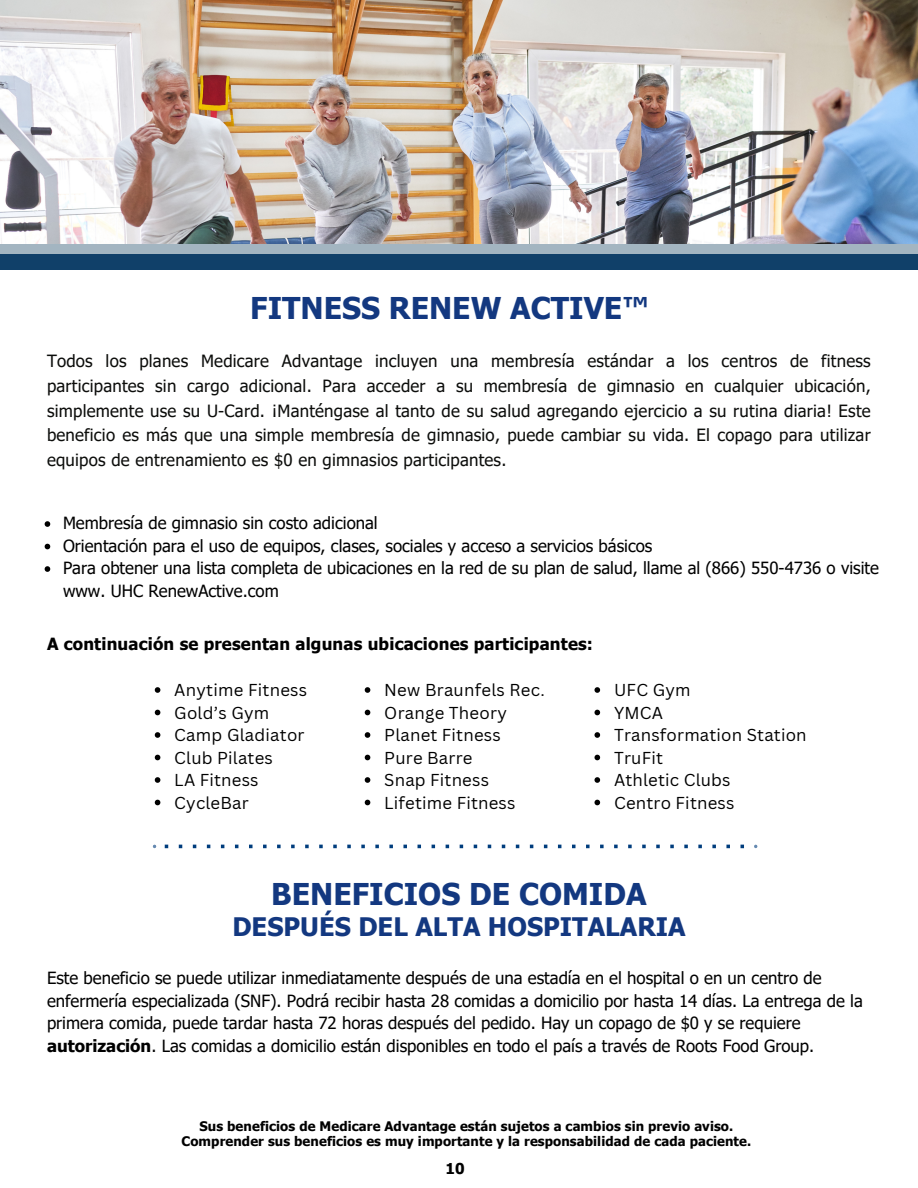
<style>
.page{position:relative;width:918px;height:1188px;background:#fff}
.page>*{position:absolute;margin:0;border:0;box-sizing:border-box;transform-origin:0 0}
.t1{font:700 30px "Tahoma";color:#133880}
.t2{font:700 25.5px "Tahoma";color:#133880}
.t3{font:16.8px/22.5px "Tahoma";color:#000}
.t4{font:16.8px/24.8px "Tahoma";letter-spacing:.015em;color:#0c0d0b;text-align:justify}
.t5{font:16.8px "Canva Sans";letter-spacing:.01em;color:#000}
.t6{font:700 16.8px "Tahoma";letter-spacing:.01em;color:#000}
.t7{font:700 15px "Tahoma";color:#000}
.t8{font:700 13.2px/15.3px "Tahoma";letter-spacing:.01em;color:#000;text-align:center}
.s1{font-weight:700}
</style>
<div class="page">
<img style="left:0;top:0;width:918px;height:245px">
<svg style="left:155px;top:687px;width:5px;height:6px"></svg>
<svg style="left:155px;top:710px;width:5px;height:5px"></svg>
<svg style="left:155px;top:732px;width:5px;height:6px"></svg>
<svg style="left:155px;top:755px;width:5px;height:5px"></svg>
<svg style="left:155px;top:777px;width:5px;height:6px"></svg>
<svg style="left:155px;top:800px;width:5px;height:5px"></svg>
<svg style="left:365px;top:687px;width:5px;height:6px"></svg>
<svg style="left:365px;top:710px;width:5px;height:5px"></svg>
<svg style="left:365px;top:732px;width:5px;height:6px"></svg>
<svg style="left:365px;top:755px;width:5px;height:5px"></svg>
<svg style="left:365px;top:777px;width:5px;height:6px"></svg>
<svg style="left:365px;top:800px;width:5px;height:5px"></svg>
<svg style="left:595px;top:687px;width:5px;height:6px"></svg>
<svg style="left:595px;top:710px;width:5px;height:5px"></svg>
<svg style="left:595px;top:732px;width:5px;height:6px"></svg>
<svg style="left:595px;top:755px;width:5px;height:5px"></svg>
<svg style="left:595px;top:777px;width:5px;height:6px"></svg>
<svg style="left:595px;top:800px;width:5px;height:5px"></svg>
<svg style="left:249px;top:845px;width:4px;height:3px"></svg>
<svg style="left:263px;top:845px;width:4px;height:3px"></svg>
<svg style="left:277px;top:845px;width:4px;height:3px"></svg>
<svg style="left:291px;top:845px;width:4px;height:3px"></svg>
<svg style="left:305px;top:845px;width:4px;height:3px"></svg>
<svg style="left:319px;top:845px;width:4px;height:3px"></svg>
<svg style="left:333px;top:845px;width:4px;height:3px"></svg>
<svg style="left:347px;top:845px;width:4px;height:3px"></svg>
<svg style="left:361px;top:845px;width:4px;height:3px"></svg>
<svg style="left:375px;top:845px;width:4px;height:3px"></svg>
<svg style="left:389px;top:845px;width:4px;height:3px"></svg>
<svg style="left:403px;top:845px;width:4px;height:3px"></svg>
<svg style="left:572px;top:845px;width:4px;height:3px"></svg>
<svg style="left:586px;top:845px;width:4px;height:3px"></svg>
<svg style="left:600px;top:845px;width:4px;height:3px"></svg>
<svg style="left:614px;top:845px;width:4px;height:3px"></svg>
<svg style="left:628px;top:845px;width:4px;height:3px"></svg>
<svg style="left:642px;top:845px;width:4px;height:3px"></svg>
<svg style="left:656px;top:845px;width:4px;height:3px"></svg>
<svg style="left:670px;top:845px;width:4px;height:3px"></svg>
<svg style="left:684px;top:845px;width:4px;height:3px"></svg>
<svg style="left:698px;top:845px;width:4px;height:3px"></svg>
<svg style="left:712px;top:845px;width:4px;height:3px"></svg>
<svg style="left:726px;top:845px;width:4px;height:3px"></svg>
<svg style="left:754px;top:845px;width:4px;height:3px"></svg>
<div style="left:0;top:254px;width:918px;height:16px;background:#104069"></div>
<div style="left:0;top:245px;width:918px;height:9px;background:#a3b5c1"></div>
<svg style="left:45px;top:521px;width:5px;height:6px"></svg>
<svg style="left:45px;top:544px;width:5px;height:5px"></svg>
<svg style="left:45px;top:566px;width:5px;height:6px"></svg>
<p class="t1" style="left:250px;top:289px;width:399px">FITNESS RENEW ACTIVE™</p>
<p class="t4" style="left:47px;top:348px;width:825px">Todos los planes Medicare Advantage incluyen una membresía estándar a los centros de fitness participantes sin cargo adicional. Para acceder a su membresía de gimnasio en cualquier ubicación, simplemente use su U-Card. ¡Manténgase al tanto de su salud agregando ejercicio a su rutina diaria! Este beneficio es más que una simple membresía de gimnasio, puede cambiar su vida. El copago para utilizar equipos de entrenamiento es $0 en gimnasios participantes.</p>
<p class="t3" style="left:63px;top:511px;width:316px">Membresía de gimnasio sin costo adicional</p>
<p class="t3" style="left:63px;top:534px;width:591px">Orientación para el uso de equipos, clases, sociales y acceso a servicios básicos</p>
<p class="t3" style="left:63px;top:556px;width:817px">Para obtener una lista completa de ubicaciones en la red de su plan de salud, llame al (866) 550-4736 o visite www. UHC RenewActive.com</p>
<p class="t6" style="left:47px;top:633px;width:548px">A continuación se presentan algunas ubicaciones participantes:</p>
<p class="t5" style="left:174px;top:678px;width:134px">Anytime Fitness</p>
<p class="t5" style="left:174px;top:701px;width:96px">Gold’s Gym</p>
<p class="t5" style="left:174px;top:723px;width:132px">Camp Gladiator</p>
<p class="t5" style="left:174px;top:746px;width:100px">Club Pilates</p>
<p class="t5" style="left:174px;top:768px;width:86px">LA Fitness</p>
<p class="t5" style="left:174px;top:791px;width:76px">CycleBar</p>
<p class="t5" style="left:384px;top:678px;width:162px">New Braunfels Rec.</p>
<p class="t5" style="left:384px;top:701px;width:124px">Orange Theory</p>
<p class="t5" style="left:384px;top:723px;width:118px">Planet Fitness</p>
<p class="t5" style="left:384px;top:746px;width:90px">Pure Barre</p>
<p class="t5" style="left:384px;top:768px;width:106px">Snap Fitness</p>
<p class="t5" style="left:384px;top:791px;width:133px">Lifetime Fitness</p>
<p class="t5" style="left:614px;top:678px;width:78px">UFC Gym</p>
<p class="t5" style="left:614px;top:701px;width:51px">YMCA</p>
<p class="t5" style="left:614px;top:723px;width:194px">Transformation Station</p>
<p class="t5" style="left:614px;top:746px;width:50px">TruFit</p>
<p class="t5" style="left:614px;top:768px;width:118px">Athletic Clubs</p>
<p class="t5" style="left:614px;top:791px;width:122px">Centro Fitness</p>
<p class="t1" style="left:271px;top:875px;width:377px">BENEFICIOS DE COMIDA</p>
<p class="t2" style="left:232px;top:911px;width:455px">DESPUÉS DEL ALTA HOSPITALARIA</p>
<p class="t3" style="left:47px;top:966px;width:817px">Este beneficio se puede utilizar inmediatamente después de una estadía en el hospital o en un centro de enfermería especializada (SNF). Podrá recibir hasta 28 comidas a domicilio por hasta 14 días. La entrega de la primera comida, puede tardar hasta 72 horas después del pedido. Hay un copago de $0 y se requiere <span class="s1">autorización</span>. Las comidas a domicilio están disponibles en todo el país a través de Roots Food Group.</p>
<p class="t8" style="left:182px;top:1118px;width:571px">Sus beneficios de Medicare Advantage están sujetos a cambios sin previo aviso.<br>Comprender sus beneficios es muy importante y la responsabilidad de cada paciente.</p>
<p class="t7" style="left:445px;top:1159px;width:21px">10</p>
</div>
